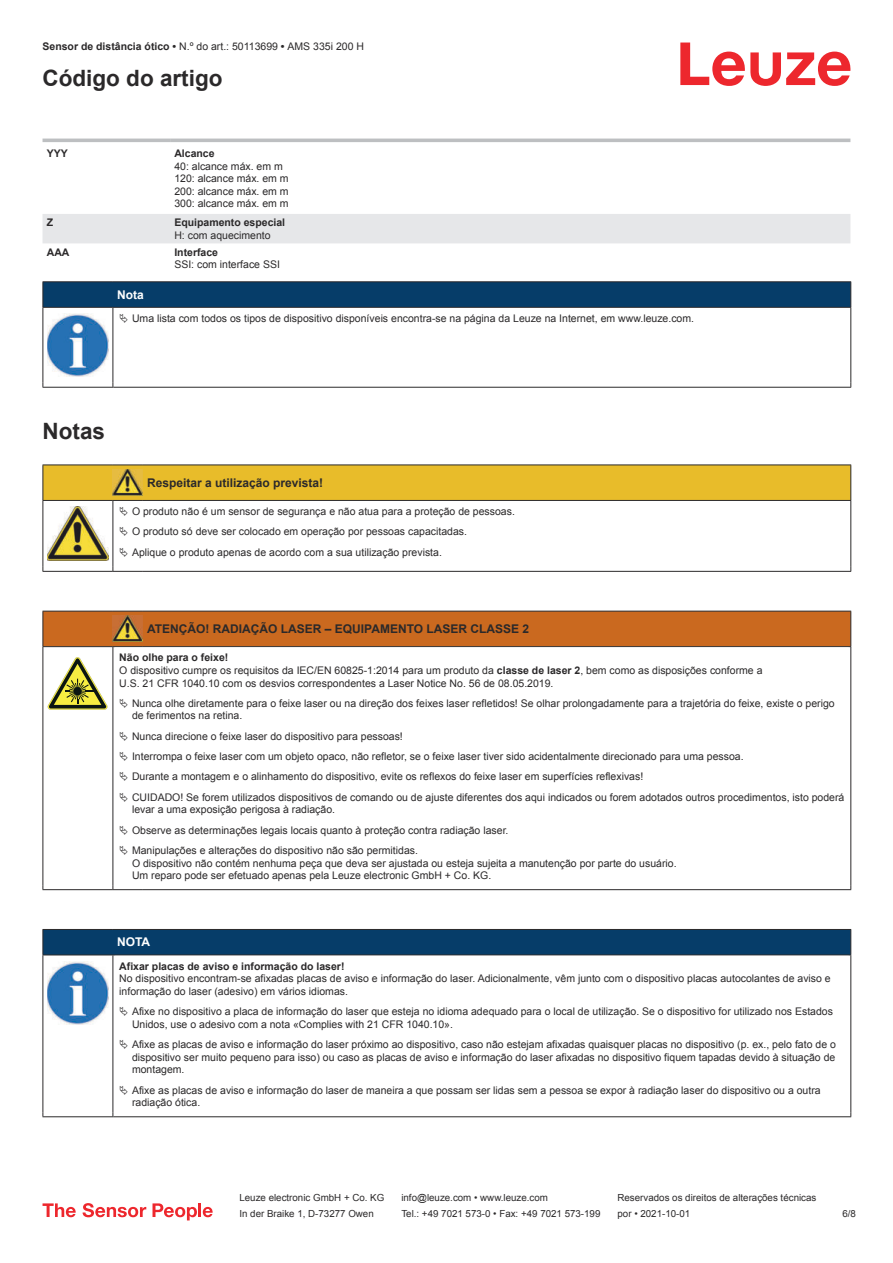
<style>
.page{position:relative;width:893px;height:1263px;background:#fff}
.page>*{position:absolute;margin:0;border:0;box-sizing:border-box;transform-origin:0 0}
.t1{font:700 22.5px "Arial";color:#2b292a}
.t2{font:700 12px "Arial";color:#2b292a}
.t3{font:700 12px "Arial";color:#fff}
.t4{font:10.5px/12.6px "Arial";color:#2b292a}
.t5{font:700 10.5px "Arial";color:#2b292a}
.t6{font:9.75px "Arial";color:#2b292a}
.s1{font-weight:700}
</style>
<div class="page">
<svg style="left:680px;top:43px;width:170px;height:43px"></svg>
<svg style="left:43px;top:138px;width:807px;height:106px"></svg>
<div style="left:43px;top:214px;width:807px;height:29px;background:#e6e7e9"></div>
<hr style="left:43px;top:139px;width:127px;height:3px;background:#bdbfc1">
<hr style="left:170px;top:139px;width:680px;height:3px;background:#bdbfc1">
<svg style="left:43px;top:1203px;width:33px;height:14px"></svg>
<svg style="left:83px;top:1203px;width:63px;height:14px"></svg>
<svg style="left:153px;top:1203px;width:44px;height:17px"></svg>
<hr style="left:198px;top:1203px;width:3px;height:14px;background:#ed272d">
<svg style="left:203px;top:1207px;width:10px;height:10px"></svg>
<svg style="left:44px;top:308px;width:806px;height:79px"></svg>
<hr style="left:43px;top:281px;width:70px;height:1px;background:#2b292a">
<hr style="left:43px;top:307px;width:70px;height:1px;background:#2b292a">
<hr style="left:113px;top:281px;width:738px;height:1px;background:#2b292a">
<svg style="left:43px;top:282px;width:808px;height:25px;background:#063c67"></svg>
<hr style="left:113px;top:307px;width:738px;height:1px;background:#2b292a">
<hr style="left:43px;top:308px;width:1px;height:75px;background:#2b292a">
<hr style="left:113px;top:308px;width:1px;height:75px;background:#2b292a">
<hr style="left:850px;top:308px;width:1px;height:75px;background:#2b292a">
<hr style="left:43px;top:387px;width:70px;height:1px;background:#2b292a">
<hr style="left:113px;top:387px;width:738px;height:1px;background:#2b292a">
<img style="left:47px;top:314px;width:61px;height:62px">
<div style="left:115px;top:308px;width:734px;height:20px;background:#fff"></div>
<hr style="left:43px;top:571px;width:70px;height:1px;background:#2b292a">
<hr style="left:113px;top:571px;width:30px;height:1px;background:#2b292a">
<hr style="left:143px;top:571px;width:708px;height:1px;background:#2b292a">
<div style="left:44px;top:612px;width:806px;height:34px;background:#ca691f"></div>
<hr style="left:43px;top:611px;width:70px;height:1px;background:#2b292a">
<hr style="left:43px;top:611px;width:1px;height:35px;background:#2b292a">
<hr style="left:43px;top:646px;width:70px;height:1px;background:#2b292a">
<hr style="left:113px;top:611px;width:30px;height:1px;background:#2b292a">
<hr style="left:113px;top:646px;width:30px;height:1px;background:#2b292a">
<hr style="left:143px;top:611px;width:708px;height:1px;background:#2b292a">
<hr style="left:850px;top:611px;width:1px;height:35px;background:#2b292a">
<hr style="left:143px;top:646px;width:708px;height:1px;background:#2b292a">
<hr style="left:43px;top:647px;width:1px;height:238px;background:#2b292a">
<hr style="left:113px;top:647px;width:1px;height:238px;background:#2b292a">
<hr style="left:850px;top:647px;width:1px;height:238px;background:#2b292a">
<hr style="left:43px;top:889px;width:70px;height:1px;background:#2b292a">
<hr style="left:113px;top:889px;width:30px;height:1px;background:#2b292a">
<hr style="left:143px;top:889px;width:708px;height:1px;background:#2b292a">
<img style="left:113px;top:615px;width:30px;height:27px">
<svg style="left:47px;top:657px;width:60px;height:53px"></svg>
<svg style="left:115px;top:647px;width:734px;height:1px"></svg>
<svg style="left:44px;top:955px;width:806px;height:161px"></svg>
<div style="left:43px;top:929px;width:808px;height:26px;background:#063d69"></div>
<hr style="left:113px;top:954px;width:738px;height:1px;background:#2b292a">
<hr style="left:43px;top:955px;width:1px;height:157px;background:#2b292a">
<hr style="left:113px;top:955px;width:1px;height:157px;background:#2b292a">
<hr style="left:850px;top:955px;width:1px;height:157px;background:#2b292a">
<hr style="left:43px;top:1116px;width:70px;height:1px;background:#2b292a">
<hr style="left:113px;top:1116px;width:738px;height:1px;background:#2b292a">
<img style="left:47px;top:961px;width:61px;height:63px">
<svg style="left:115px;top:956px;width:734px;height:157px"></svg>
<svg style="left:43px;top:465px;width:808px;height:106px"></svg>
<svg style="left:120px;top:1007px;width:8px;height:9px"></svg>
<svg style="left:120px;top:1040px;width:8px;height:9px"></svg>
<svg style="left:120px;top:1085px;width:8px;height:9px"></svg>
<p class="t4" style="left:43px;top:41px;width:323px"><span class="s1">Sensor de distância ótico •</span> N.º do art.: 50113699 <span class="s1">•</span> AMS 335i 200 H</p>
<h1 class="t1" style="left:43px;top:70px;width:181px">Código do artigo</h1>
<p class="t5" style="left:47px;top:149px;width:23px">YYY</p>
<p class="t5" style="left:174px;top:149px;width:42px">Alcance</p>
<p class="t4" style="left:174px;top:161px;width:116px">40: alcance máx. em m<br>120: alcance máx. em m<br>200: alcance máx. em m<br>300: alcance máx. em m</p>
<p class="t5" style="left:47px;top:218px;width:8px">Z</p>
<p class="t5" style="left:174px;top:218px;width:112px">Equipamento especial</p>
<p class="t4" style="left:174px;top:230px;width:98px">H: com aquecimento</p>
<p class="t5" style="left:47px;top:248px;width:24px">AAA</p>
<p class="t5" style="left:174px;top:248px;width:45px">Interface</p>
<p class="t4" style="left:174px;top:259px;width:107px">SSI: com interface SSI</p>
<p class="t3" style="left:117px;top:290px;width:28px">Nota</p>
<p class="t4" style="left:132px;top:313px;width:564px">Uma lista com todos os tipos de dispositivo disponíveis encontra-se na página da Leuze na Internet, em www.leuze.com.</p>
<h1 class="t1" style="left:43px;top:422px;width:64px">Notas</h1>
<p class="t2" style="left:147px;top:478px;width:178px">Respeitar a utilização prevista!</p>
<p class="t4" style="left:132px;top:502px;width:384px;line-height:20.2px">O produto não é um sensor de segurança e não atua para a proteção de pessoas.<br>O produto só deve ser colocado em operação por pessoas capacitadas.<br>Aplique o produto apenas de acordo com a sua utilização prevista.</p>
<p class="t2" style="left:147px;top:624px;width:384px">ATENÇÃO! RADIAÇÃO LASER – EQUIPAMENTO LASER CLASSE 2</p>
<p class="t4" style="left:119px;top:652px;width:645px"><span class="s1">Não olhe para o feixe!<br></span>O dispositivo cumpre os requisitos da IEC/EN 60825-1:2014 para um produto da <span class="s1">classe de laser 2</span>, bem como as disposições conforme a<br>U.S. 21 CFR 1040.10 com os desvios correspondentes a Laser Notice No. 56 de 08.05.2019.</p>
<p class="t4" style="left:132px;top:698px;width:704px">Nunca olhe diretamente para o feixe laser ou na direção dos feixes laser refletidos! Se olhar prolongadamente para a trajetória do feixe, existe o perigo de ferimentos na retina.</p>
<p class="t4" style="left:132px;top:727px;width:714px;line-height:20.2px">Nunca direcione o feixe laser do dispositivo para pessoas!<br>Interrompa o feixe laser com um objeto opaco, não refletor, se o feixe laser tiver sido acidentalmente direcionado para uma pessoa.<br>Durante a montagem e o alinhamento do dispositivo, evite os reflexos do feixe laser em superfícies reflexivas!<br>CUIDADO! Se forem utilizados dispositivos de comando ou de ajuste diferentes dos aqui indicados ou forem adotados outros procedimentos, isto poderá</p>
<p class="t4" style="left:132px;top:800px;width:378px;line-height:20.2px">levar a uma exposição perigosa à radiação.<br>Observe as determinações legais locais quanto à proteção contra radiação laser.<br>Manipulações e alterações do dispositivo não são permitidas.</p>
<p class="t4" style="left:132px;top:857px;width:546px">O dispositivo não contém nenhuma peça que deva ser ajustada ou esteja sujeita a manutenção por parte do usuário.<br>Um reparo pode ser efetuado apenas pela Leuze electronic GmbH + Co. KG.</p>
<p class="t3" style="left:117px;top:938px;width:35px">NOTA</p>
<p class="t5" style="left:119px;top:962px;width:227px">Afixar placas de aviso e informação do laser!</p>
<p class="t4" style="left:119px;top:973px;width:713px">No dispositivo encontram-se afixadas placas de aviso e informação do laser. Adicionalmente, vêm junto com o dispositivo placas autocolantes de aviso e informação do laser (adesivo) em vários idiomas.</p>
<p class="t4" style="left:132px;top:1006px;width:702px">Afixe no dispositivo a placa de informação do laser que esteja no idioma adequado para o local de utilização. Se o dispositivo for utilizado nos Estados<br>Unidos, use o adesivo com a nota «Complies with 21 CFR 1040.10».</p>
<p class="t4" style="left:132px;top:1039px;width:705px;text-align:justify">Afixe as placas de aviso e informação do laser próximo ao dispositivo, caso não estejam afixadas quaisquer placas no dispositivo (p. ex., pelo fato de o dispositivo ser muito pequeno para isso) ou caso as placas de aviso e informação do laser afixadas no dispositivo fiquem tapadas devido à situação de montagem.</p>
<p class="t4" style="left:132px;top:1084px;width:690px">Afixe as placas de aviso e informação do laser de maneira a que possam ser lidas sem a pessoa se expor à radiação laser do dispositivo ou a outra radiação ótica.</p>
<p class="t6" style="left:239px;top:1194px;width:146px">Leuze electronic GmbH + Co. KG</p>
<p class="t6" style="left:401px;top:1194px;width:148px">info@leuze.com • www.leuze.com</p>
<p class="t6" style="left:617px;top:1194px;width:200px">Reservados os direitos de alterações técnicas</p>
<p class="t6" style="left:239px;top:1210px;width:136px">In der Braike 1, D-73277 Owen</p>
<p class="t6" style="left:401px;top:1210px;width:201px">Tel.: +49 7021 573-0 • Fax: +49 7021 573-199</p>
<p class="t6" style="left:617px;top:1210px;width:74px">por • 2021-10-01</p>
<p class="t6" style="left:842px;top:1210px;width:15px">6 /8</p>
</div>
